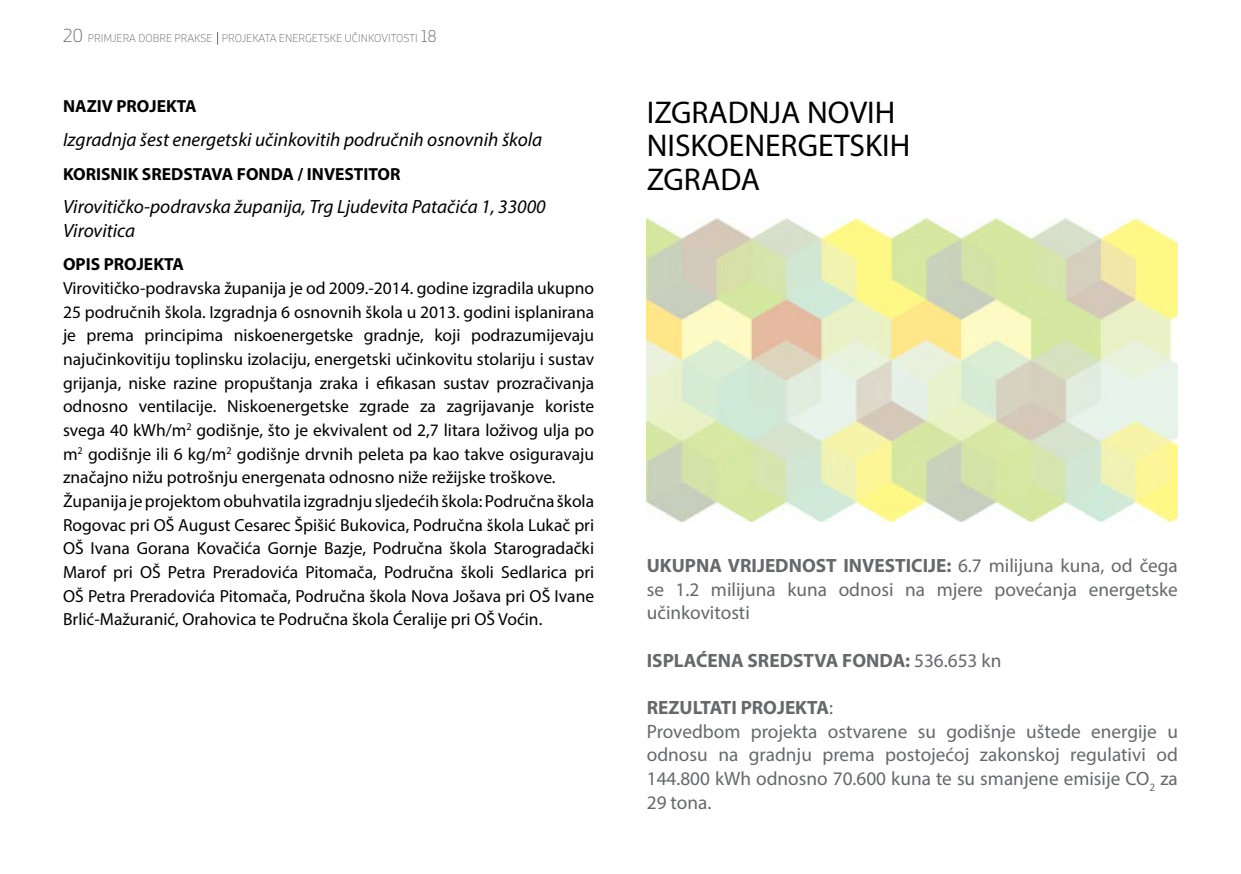
<style>
.page{position:relative;width:1241px;height:874px;background:#fff}
.page>*{position:absolute;margin:0;border:0;box-sizing:border-box;transform-origin:0 0}
.t1{font:31.5px/33.2px "Myriad Pro";color:#000}
.t2{font:19.25px/23.6px "Myriad Pro";color:#67686b;text-align:justify}
.t3{font:italic 19.25px/23.6px "Myriad Pro";color:#000}
.t4{font:700 19.25px "Myriad Pro";color:#67686b}
.t5{font:17.5px/23.6px "Myriad Pro";color:#000}
.t6{font:700 17.5px "Myriad Pro";color:#000}
.t7{font:300 10.5px "Stobi Sans";color:#67686b}
.s1{font-size:17.5px}
.s2{font-size:15.75px}
.s3{font-weight:700}
.s4{font-weight:400}
</style>
<div class="page">
<svg style="left:217px;top:32px;width:1px;height:13px"></svg>
<img style="left:646px;top:219px;width:531px;height:302px">
<p class="t7" style="left:63px;top:31px;width:375px"><span class="s1">20</span> PRIMJERA DOBRE PRAKSE PROJEKATA ENERGETSKE UČINKOVITOSTI <span class="s2">18</span></p>
<p class="t6" style="left:63px;top:95px;width:135px">NAZIV PROJEKTA</p>
<p class="t3" style="left:63px;top:127px;width:480px">Izgradnja šest energetski učinkovitih područnih osnovnih škola</p>
<p class="t6" style="left:63px;top:162px;width:339px">KORISNIK SREDSTAVA FONDA / INVESTITOR</p>
<p class="t3" style="left:63px;top:194px;width:484px">Virovitičko-podravska županija, Trg Ljudevita Patačića 1, 33000<br>Virovitica</p>
<p class="t6" style="left:63px;top:253px;width:122px">OPIS PROJEKTA</p>
<p class="t5" style="left:63px;top:276px;width:532px">Virovitičko-podravska županija je od 2009.-2014. godine izgradila ukupno 25 područnih škola. Izgradnja 6 osnovnih škola u 2013. godini isplanirana je prema principima niskoenergetske gradnje, koji podrazumijevaju najučinkovitiju toplinsku izolaciju, energetski učinkovitu stolariju i sustav grijanja, niske razine propuštanja zraka i efikasan sustav prozračivanja odnosno ventilacije. Niskoenergetske zgrade za zagrijavanje koriste svega 40 kWh/m<sup>2</sup> godišnje, što je ekvivalent od 2,7 litara loživog ulja po m<sup>2</sup> godišnje ili 6 kg/m<sup>2</sup> godišnje drvnih peleta pa kao takve osiguravaju značajno nižu potrošnju energenata odnosno niže režijske troškove.<br>Županija je projektom obuhvatila izgradnju sljedećih škola: Područna škola Rogovac pri OŠ August Cesarec Špišić Bukovica, Područna škola Lukač pri OŠ Ivana Gorana Kovačića Gornje Bazje, Područna škola Starogradački Marof pri OŠ Petra Preradovića Pitomača, Područna školi Sedlarica pri OŠ Petra Preradovića Pitomača, Područna škola Nova Jošava pri OŠ Ivane Brlić-Mažuranić, Orahovica te Područna škola Ćeralije pri OŠ Voćin.</p>
<h1 class="t1" style="left:646px;top:95px;width:265px">IZGRADNJA NOVIH<br>NISKOENERGETSKIH<br>ZGRADA</h1>
<p class="t2" style="left:646px;top:553px;width:532px"><span class="s3">UKUPNA VRIJEDNOST INVESTICIJE:</span> 6.7 milijuna kuna, od čega se 1.2 milijuna kuna odnosi na mjere povećanja energetske učinkovitosti</p>
<p class="t4" style="left:646px;top:647px;width:356px">ISPLAĆENA SREDSTVA FONDA: <span class="s4">536.653 kn</span></p>
<p class="t2" style="left:646px;top:695px;width:532px;text-align:left"><span class="s3">REZULTATI PROJEKTA</span>:<br>Provedbom projekta ostvarene su godišnje uštede energije u odnosu na gradnju prema postojećoj zakonskoj regulativi od 144.800 kWh odnosno 70.600 kuna te su smanjene emisije CO<sub>2</sub> za 29 tona.</p>
</div>
